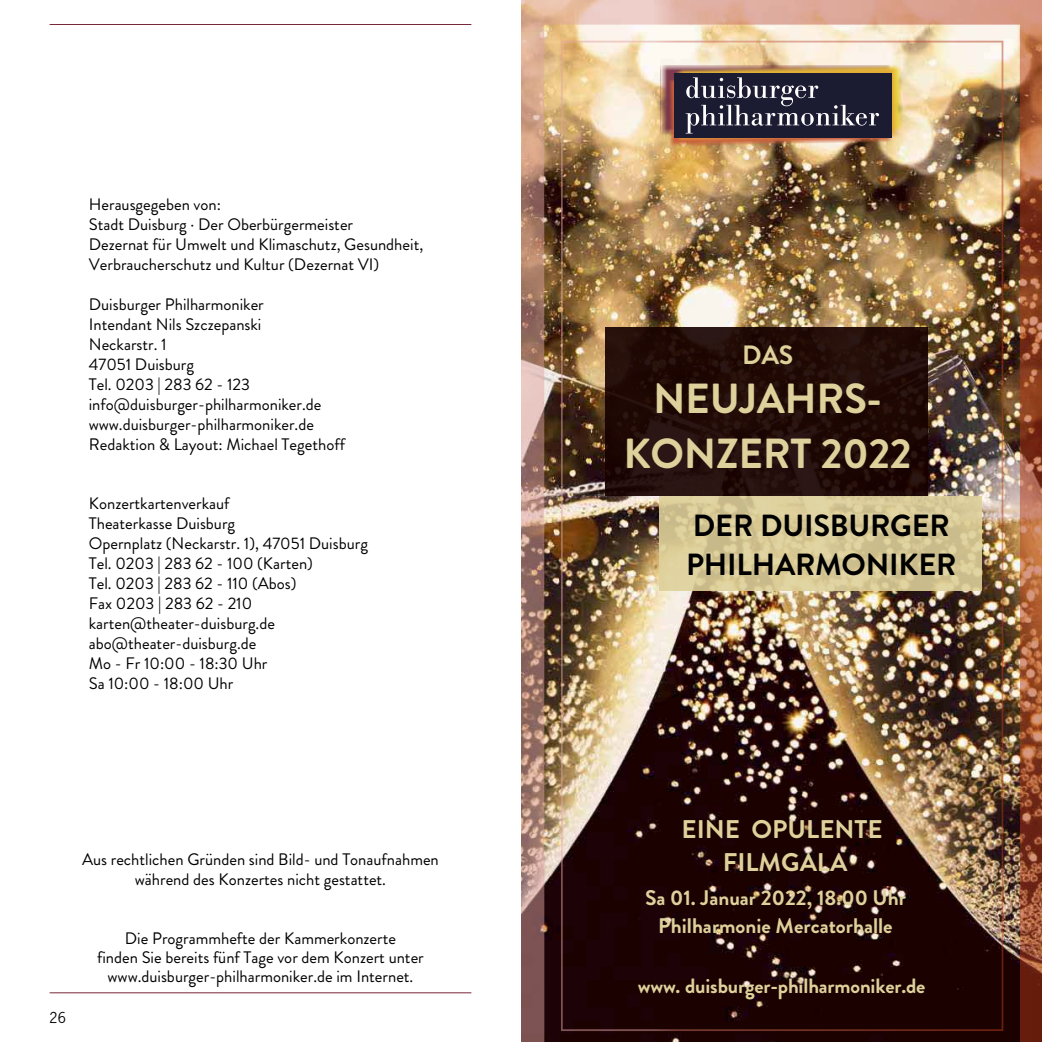
<style>
.page{position:relative;width:1042px;height:1042px;background:#fff}
.page>*{position:absolute;margin:0;border:0;box-sizing:border-box;transform-origin:0 0}
.t1{font:700 42px/54.6px "Brandon";letter-spacing:-.005em;color:#ded19b;text-align:center}
.t2{font:700 30.45px/39.7px "Brandon";letter-spacing:-.005em;color:#000}
.t3{font:700 26.43px "Brandon";color:#ded19b}
.t4{font:700 25.55px/32.9px "Brandon";color:#ded19b;text-align:center}
.t5{font:700 21.18px/27.1px "Brandon";color:#ded19b;text-align:center}
.t6{font:700 20.65px "Brandon";letter-spacing:-.005em;color:#ded19b}
.t7{font:16.62px/19.9px "Brandon";color:#000}
.t8{font:15.75px "News Gothic BQ";color:#000}
</style>
<div class="page">
<hr style="left:50px;top:24px;width:421px;height:1px;background:#79283b">
<hr style="left:50px;top:992px;width:421px;height:1px;background:#79283b">
<img style="left:521px;top:0;width:521px;height:1042px">
<div style="left:661px;top:66px;width:229px;height:69px;background:#7a3648;opacity:.98"></div>
<img style="left:669px;top:64px;width:233px;height:82px">
<div style="left:605px;top:328px;width:323px;height:168px;background:#170100;opacity:.91"></div>
<div style="left:659px;top:496px;width:323px;height:94px;background:#ded19b;opacity:.89"></div>
<p class="t7" style="left:89px;top:195px;width:336px">Herausgegeben von:<br>Stadt Duisburg · Der Oberbürgermeister<br>Dezernat für Umwelt und Klimaschutz, Gesundheit, Verbraucherschutz und Kultur (Dezernat VI)</p>
<p class="t7" style="left:89px;top:294px;width:258px">Duisburger Philharmoniker<br>Intendant Nils Szczepanski<br>Neckarstr. 1<br>47051 Duisburg<br>Tel. 0203 | 283 62 - 123 info@duisburger-philharmoniker.de www.duisburger-philharmoniker.de<br>Redaktion &amp; Layout: Michael Tegethoff</p>
<p class="t7" style="left:89px;top:494px;width:281px">Konzertkartenverkauf<br>Theaterkasse Duisburg<br>Opernplatz (Neckarstr. 1), 47051 Duisburg<br>Tel. 0203 | 283 62 - 100 (Karten)<br>Tel. 0203 | 283 62 - 110 (Abos)<br>Fax 0203 | 283 62 - 210 karten@theater-duisburg.de abo@theater-duisburg.de<br>Mo - Fr 10:00 - 18:30 Uhr<br>Sa 10:00 - 18:00 Uhr</p>
<p class="t8" style="left:50px;top:1009px;width:18px">26</p>
<p class="t7" style="left:82px;top:849px;width:358px;text-align:center">Aus rechtlichen Gründen sind Bild- und Tonaufnahmen während des Konzertes nicht gestattet.</p>
<p class="t7" style="left:97px;top:928px;width:328px;line-height:19.2px;text-align:center">Die Programmhefte der Kammerkonzerte<br>finden Sie bereits fünf Tage vor dem Konzert unter www.duisburger-philharmoniker.de im Internet.</p>
<h3 class="t3" style="left:742px;top:336px;width:53px">DAS</h3>
<h1 class="t1" style="left:623px;top:372px;width:290px">NEUJAHRS-<br>KONZERT 2022</h1>
<h2 class="t2" style="left:686px;top:506px;width:272px">DER DUISBURGER<br>PHILHARMONIKER</h2>
<h3 class="t4" style="left:681px;top:813px;width:203px">EINE OPULENTE<br>FILMGALA</h3>
<p class="t5" style="left:645px;top:885px;width:262px">Sa 01. Januar 2022, 18.00 Uhr<br>Philharmonie Mercatorhalle</p>
<p class="t6" style="left:638px;top:971px;width:289px">www. duisburger-philharmoniker.de</p>
</div>
